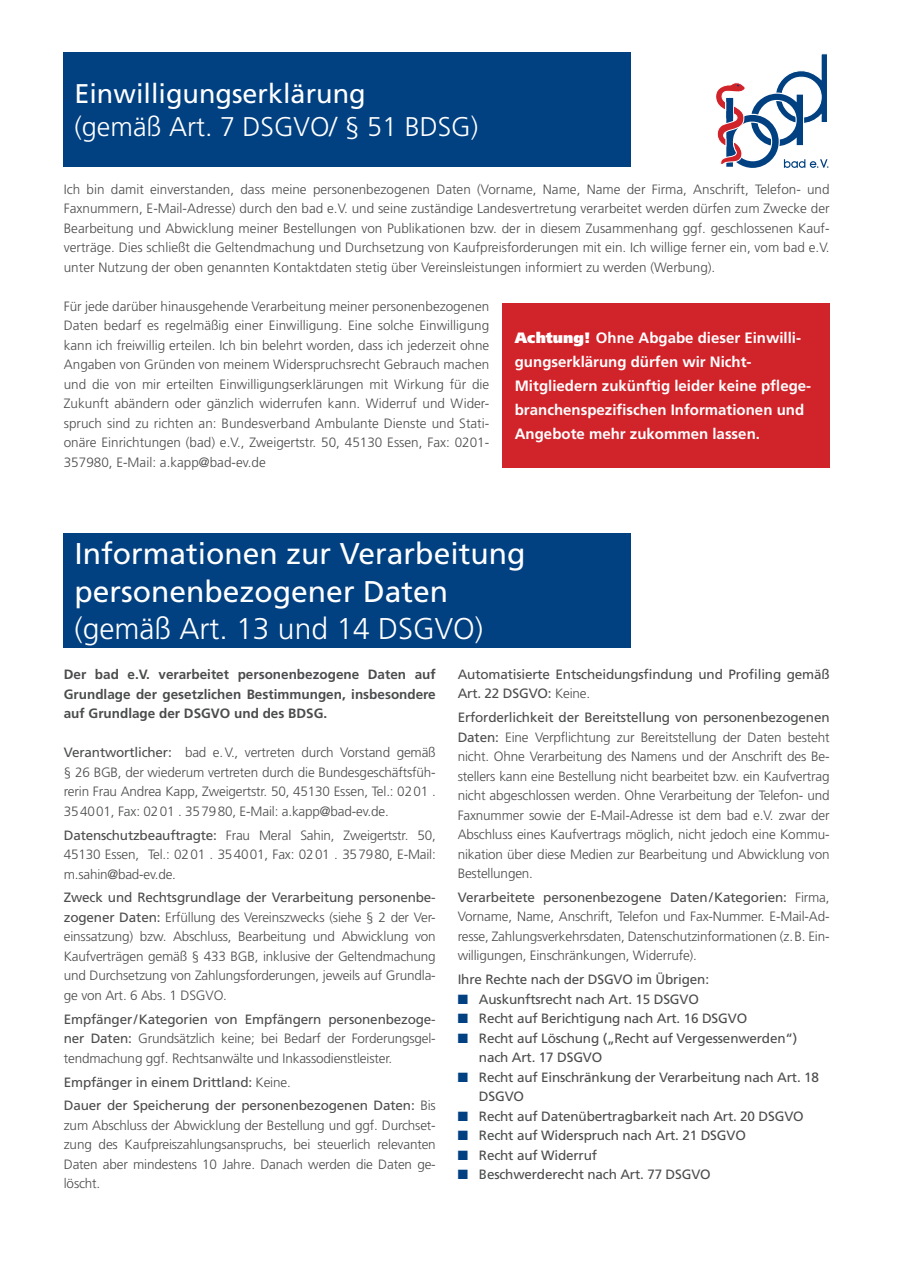
<style>
.page{position:relative;width:902px;height:1272px;background:#fff}
.page>*{position:absolute;margin:0;border:0;box-sizing:border-box;transform-origin:0 0}
.t1{font:30px/37.5px "Frutiger";color:#fff}
.t2{font:300 30px "Frutiger";color:#fff}
.t3{font:300 27px "Frutiger";color:#fff}
.t4{font:27px "Frutiger";color:#fff}
.t5{font:700 15px/24px "Frutiger";color:#fff}
.t6{font:300 13.5px/19.5px "Frutiger";letter-spacing:-.01em;color:#4b4c4d;text-align:justify}
.t7{font:13.5px/19.5px "Frutiger";letter-spacing:-.01em;color:#4b4c4d}
.t8{font:700 13.5px/19.5px "Frutiger";color:#4b4c4d;text-align:justify}
.s1{font-weight:900}
.s2{font-weight:400}
.s3{font-weight:300}
.s4{color:#014081}
</style>
<div class="page">
<svg style="left:716px;top:53px;width:112px;height:115px"></svg>
<div style="left:64px;top:52px;width:567px;height:115px;background:#014081"></div>
<div style="left:64px;top:533px;width:567px;height:114px;background:#014081"></div>
<div style="left:502px;top:303px;width:327px;height:165px;background:#d1232a"></div>
<h2 class="t4" style="left:74px;top:78px;width:293px">Einwilligungserklärung</h2>
<h2 class="t3" style="left:74px;top:112px;width:405px">(gemäß Art. 7 DSGVO/ § 51 BDSG)</h2>
<p class="t6" style="left:64px;top:179px;width:767px">Ich bin damit einverstanden, dass meine personenbezogenen Daten (Vorname, Name, Name der Firma, Anschrift, Telefon- und Faxnummern, E-Mail-Adresse) durch den bad e.V. und seine zuständige Landesvertretung verarbeitet werden dürfen zum Zwecke der Bearbeitung und Abwicklung meiner Bestellungen von Publikationen bzw. der in diesem Zusammenhang ggf. geschlossenen Kauf&shy;verträge. Dies schließt die Geltendmachung und Durchsetzung von Kaufpreisforderungen mit ein. Ich willige ferner ein, vom bad e.V. unter Nutzung der oben genannten Kontaktdaten stetig über Vereinsleistungen informiert zu werden (Werbung).</p>
<p class="t6" style="left:64px;top:296px;width:427px">Für jede darüber hinausgehende Verarbeitung meiner personenbezogenen Daten bedarf es regelmäßig einer Einwilligung. Eine solche Einwilligung kann ich freiwillig erteilen. Ich bin belehrt worden, dass ich jederzeit ohne Angaben von Gründen von meinem Widerspruchsrecht Gebrauch machen und die von mir erteilten Einwilligungserklärungen mit Wirkung für die Zukunft abändern oder gänzlich widerrufen kann. Widerruf und Wider&shy;spruch sind zu richten an: Bundesverband Ambulante Dienste und Stati&shy;onäre Einrichtungen (bad) e.V., Zweigertstr. 50, 45130 Essen, Fax: 0201- 357980, E-Mail: a.kapp@bad-ev.de</p>
<p class="t5" style="left:514px;top:326px;width:298px"><span class="s1">Achtung!</span> Ohne Abgabe dieser Einwilli&shy;gungserklärung dürfen wir Nicht-Mitgliedern zukünftig leider keine pflege&shy;branchenspezifischen Informationen und Angebote mehr zukommen lassen.</p>
<h1 class="t1" style="left:74px;top:535px;width:452px">Informationen zur Verarbeitung personenbezogener Daten</h1>
<h1 class="t2" style="left:74px;top:611px;width:410px">(gemäß Art. 13 und 14 DSGVO)</h1>
<p class="t8" style="left:64px;top:664px;width:373px">Der bad e.V. verarbeitet personenbezogene Daten auf Grundlage der gesetzlichen Bestimmungen, insbesondere auf Grundlage der DSGVO und des BDSG.</p>
<p class="t6" style="left:64px;top:743px;width:373px"><span class="s2">Verantwortlicher:</span> bad e. V., vertreten durch Vorstand gemäß § 26 BGB, der wiederum vertreten durch die Bundesgeschäftsfüh&shy;rerin Frau Andrea Kapp, Zweigertstr. 50, 45130 Essen, Tel.: 02 01 .<br>35 40 01, Fax: 02 01 . 35 79 80, E-Mail: a.kapp@bad-ev.de.</p>
<p class="t6" style="left:64px;top:825px;width:373px"><span class="s2">Datenschutzbeauftragte:</span> Frau Meral Sahin, Zweigertstr. 50, 45130 Essen, Tel.: 02 01 . 35 40 01, Fax: 02 01 . 35 79 80, E-Mail: m.sahin@bad-ev.de.</p>
<p class="t6" style="left:64px;top:888px;width:373px"><span class="s2">Zweck und Rechtsgrundlage der Verarbeitung personenbe&shy;zogener Daten:</span> Erfüllung des Vereinszwecks (siehe § 2 der Ver&shy;einssatzung) bzw. Abschluss, Bearbeitung und Abwicklung von Kaufverträgen gemäß § 433 BGB, inklusive der Geltendmachung und Durchsetzung von Zahlungsforderungen, jeweils auf Grundla&shy;ge von Art. 6 Abs. 1 DSGVO.</p>
<p class="t6" style="left:64px;top:1009px;width:373px"><span class="s2">Empfänger / Kategorien von Empfängern personenbezoge&shy;ner Daten:</span> Grundsätzlich keine; bei Bedarf der Forderungsgel&shy;tendmachung ggf. Rechtsanwälte und Inkassodienstleister.</p>
<p class="t7" style="left:64px;top:1069px;width:373px;line-height:23.7px">Empfänger in einem Drittland: <span class="s3">Keine.<br></span>Dauer der Speicherung der personenbezogenen Daten: <span class="s3">Bis</span></p>
<p class="t6" style="left:64px;top:1115px;width:373px">zum Abschluss der Abwicklung der Bestellung und ggf. Durchset&shy;zung des Kaufpreiszahlungsanspruchs, bei steuerlich relevanten Daten aber mindestens 10 Jahre. Danach werden die Daten ge&shy;löscht.</p>
<p class="t7" style="left:457px;top:664px;width:373px">Automatisierte Entscheidungsfindung und Profiling gemäß<br>Art. 22 DSGVO: <span class="s3">Keine.</span></p>
<p class="t6" style="left:457px;top:707px;width:373px"><span class="s2">Erforderlichkeit der Bereitstellung von personenbezogenen Daten:</span> Eine Verpflichtung zur Bereitstellung der Daten besteht nicht. Ohne Verarbeitung des Namens und der Anschrift des Be&shy;stellers kann eine Bestellung nicht bearbeitet bzw. ein Kaufvertrag nicht abgeschlossen werden. Ohne Verarbeitung der Telefon- und Faxnummer sowie der E-Mail-Adresse ist dem bad e.V. zwar der Abschluss eines Kaufvertrags möglich, nicht jedoch eine Kommu&shy;nikation über diese Medien zur Bearbeitung und Abwicklung von Bestellungen.</p>
<p class="t6" style="left:457px;top:887px;width:373px"><span class="s2">Verarbeitete personenbezogene Daten / Kategorien:</span> Firma, Vorname, Name, Anschrift, Telefon und Fax-Nummer. E-Mail-Ad&shy;resse, Zahlungsverkehrsdaten, Datenschutzinformationen (z. B. Ein&shy;willigungen, Einschränkungen, Widerrufe).</p>
<p class="t7" style="left:457px;top:969px;width:253px">Ihre Rechte nach der DSGVO im Übrigen:</p>
<p class="t7" style="left:457px;top:989px;width:243px"><span class="s4">■</span> Auskunftsrecht nach Art. 15 DSGVO</p>
<p class="t7" style="left:457px;top:1008px;width:291px"><span class="s4">■</span> Recht auf Berichtigung nach Art. 16 DSGVO</p>
<p class="t7" style="left:479px;top:1028px;width:320px;text-indent:-21px"><span class="s4">■</span> Recht auf Löschung („Recht auf Vergessenwerden“) nach Art. 17 DSGVO</p>
<p class="t7" style="left:479px;top:1067px;width:341px;text-indent:-21px"><span class="s4">■</span> Recht auf Einschränkung der Verarbeitung nach Art. 18<br>DSGVO</p>
<p class="t7" style="left:457px;top:1106px;width:347px"><span class="s4">■</span> Recht auf Datenübertragbarkeit nach Art. 20 DSGVO</p>
<p class="t7" style="left:457px;top:1125px;width:289px"><span class="s4">■</span> Recht auf Widerspruch nach Art. 21 DSGVO</p>
<p class="t7" style="left:457px;top:1145px;width:141px"><span class="s4">■</span> Recht auf Widerruf</p>
<p class="t7" style="left:457px;top:1164px;width:254px"><span class="s4">■</span> Beschwerderecht nach Art. 77 DSGVO</p>
</div>
